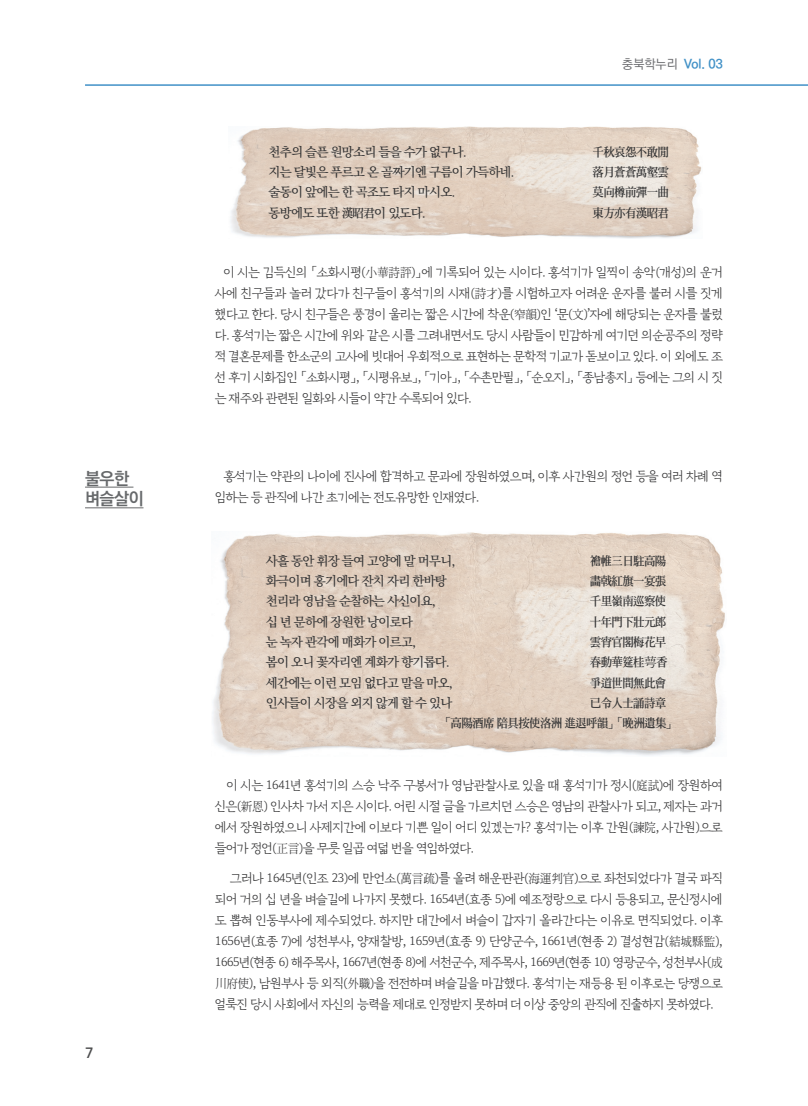
<style>
.page{position:relative;width:808px;height:1106px;background:#fff}
.page>*{position:absolute;margin:0;border:0;box-sizing:border-box;transform-origin:0 0}
.t1{font:700 17.25px/20.7px "Ko Pub World Dotum";letter-spacing:-.025em;color:#67696b}
.t2{font:15px "Gyeonggi Title M";color:#4b4c4d}
.t3{font:12.75px/21px "Gyeonggi Batang R";letter-spacing:-.03em;color:#333334;text-align:justify}
.t4{font:500 12.75px/20.2px "Ko Pub World Batang";letter-spacing:-.05em;color:#333334}
.t5{font:700 12.75px "Ko Pub World Dotum";color:#4191c7}
.s1{font-weight:500;color:#6c6d70}
.s2{font-family:"Koz Min Pr 6 N";font-weight:400}
.s3{font-family:"Gyeonggi Batang R";font-weight:400}
</style>
<div class="page">
<hr style="left:0;top:0;width:1px;height:1106px;background:#4191c7">
<hr style="left:85px;top:84px;width:723px;height:2px;background:#4191c7">
<img style="left:230px;top:126px;width:472px;height:113px">
<img style="left:212px;top:532px;width:513px;height:224px">
<hr style="left:85px;top:487px;width:48px;height:1px;background:#67696b">
<hr style="left:85px;top:507px;width:58px;height:1px;background:#67696b">
<h1 class="t1" style="left:85px;top:469px;width:60px">불우한 벼슬살이</h1>
<p class="t2" style="left:85px;top:1044px;width:10px">7</p>
<p class="t5" style="left:622px;top:55px;width:102px"><span class="s1">충북학누리</span> Vol. 03</p>
<p class="t4" style="left:268px;top:142px;width:200px">천추의 슬픈 원망소리 들을 수가 없구나.</p>
<p class="t4" style="left:592px;top:142px;width:78px">千秋哀怨不敢閒</p>
<p class="t4" style="left:268px;top:162px;width:248px">지는 달빛은 푸르고 온 골짜기엔 구름이 가득하네.</p>
<p class="t4" style="left:592px;top:162px;width:78px">落月蒼蒼萬壑雲</p>
<p class="t4" style="left:268px;top:182px;width:189px">술동이 앞에는 한 곡조도 타지 마시오.</p>
<p class="t4" style="left:592px;top:182px;width:78px">莫向樽前彈一曲</p>
<p class="t4" style="left:268px;top:203px;width:159px">동방에도 또한 漢昭君이 있도다.</p>
<p class="t4" style="left:592px;top:203px;width:78px">東方亦有漢昭君</p>
<p class="t3" style="left:215px;top:261px;width:509px;text-indent:9px">이 시는 김득신의 「소화시평(小華詩評)」에 기록되어 있는 시이다. 홍석기가 일찍이 송악(개성)의 운거 사에 친구들과 놀러 갔다가 친구들이 홍석기의 시재(詩才)를 시험하고자 어려운 운자를 불러 시를 짓게 했다고 한다. 당시 친구들은 풍경이 울리는 짧은 시간에 착운(窄韻)인 ‘문(文)’자에 해당되는 운자를 불렀 다. 홍석기는 짧은 시간에 위와 같은 시를 그려내면서도 당시 사람들이 민감하게 여기던 의순공주의 정략 적 결혼문제를 한소군의 고사에 빗대어 우회적으로 표현하는 문학적 기교가 돋보이고 있다. 이 외에도 조 선 후기 시화집인 「소화시평」, 「시평유보」, 「기아」, 「수촌만필」, 「순오지」, 「종남총지」 등에는 그의 시 짓 는 재주와 관련된 일화와 시들이 약간 수록되어 있다.</p>
<p class="t3" style="left:215px;top:465px;width:509px;text-indent:9px">홍석기는 약관의 나이에 진사에 합격하고 문과에 장원하였으며, 이후 사간원의 정언 등을 여러 차례 역 임하는 등 관직에 나간 초기에는 전도유망한 인재였다.</p>
<p class="t4" style="left:266px;top:551px;width:191px">사흘 동안 휘장 들여 고양에 말 머무니,</p>
<p class="t4" style="left:590px;top:551px;width:78px">襜帷三日駐高陽</p>
<p class="t4" style="left:266px;top:571px;width:183px">화극이며 홍기에다 잔치 자리 한바탕</p>
<p class="t4" style="left:590px;top:571px;width:78px">畵戟紅旗一宴張</p>
<p class="t4" style="left:266px;top:591px;width:172px">천리라 영남을 순찰하는 사신이요,</p>
<p class="t4" style="left:590px;top:591px;width:78px">千里嶺南巡察使</p>
<p class="t4" style="left:266px;top:612px;width:149px">십 년 문하에 장원한 낭이로다</p>
<p class="t4" style="left:590px;top:612px;width:78px">十年門下壯元郞</p>
<p class="t4" style="left:266px;top:632px;width:152px">눈 녹자 관각에 매화가 이르고,</p>
<p class="t4" style="left:590px;top:632px;width:78px">雲宵官閣梅花早</p>
<p class="t4" style="left:266px;top:652px;width:186px">봄이 오니 꽃자리엔 계화가 향기롭다.</p>
<p class="t4" style="left:590px;top:652px;width:79px">春動華筵桂<span class="s2">萼</span>香</p>
<p class="t4" style="left:266px;top:672px;width:189px">세간에는 이런 모임 없다고 말을 마오,</p>
<p class="t4" style="left:590px;top:672px;width:78px">爭道世間無此會</p>
<p class="t4" style="left:266px;top:693px;width:188px">인사들이 시장을 외지 않게 할 수 있나</p>
<p class="t4" style="left:445px;top:693px;width:229px;text-indent:145px">已令人士誦詩章<span class="s3">「</span>高陽酒席 陪具按使洛洲 進退呼韻<span class="s3">」「</span>晩洲遺集<span class="s3">」</span></p>
<p class="t3" style="left:215px;top:774px;width:509px;text-indent:12px">이 시는 1641년 홍석기의 스승 낙주 구봉서가 영남관찰사로 있을 때 홍석기가 정시(庭試)에 장원하여 신은(新恩) 인사차 가서 지은 시이다. 어린 시절 글을 가르치던 스승은 영남의 관찰사가 되고, 제자는 과거 에서 장원하였으니 사제지간에 이보다 기쁜 일이 어디 있겠는가? 홍석기는 이후 간원(諫院, 사간원)으로 들어가 정언(正言)을 무릇 일곱 여덟 번을 역임하였다.</p>
<p class="t3" style="left:215px;top:866px;width:509px;text-indent:15px">그러나 1645년(인조 23)에 만언소(萬言疏)를 올려 해운판관(海運判官)으로 좌천되었다가 결국 파직 되어 거의 십 년을 벼슬길에 나가지 못했다. 1654년(효종 5)에 예조정랑으로 다시 등용되고, 문신정시에 도 뽑혀 인동부사에 제수되었다. 하지만 대간에서 벼슬이 갑자기 올라간다는 이유로 면직되었다. 이후 1656년(효종 7)에 성천부사, 양재찰방, 1659년(효종 9) 단양군수, 1661년(현종 2) 결성현감(結城縣監), 1665년(현종 6) 해주목사, 1667년(현종 8)에 서천군수, 제주목사, 1669년(현종 10) 영광군수, 성천부사(成川府使), 남원부사 등 외직(外職)을 전전하며 벼슬길을 마감했다. 홍석기는 재등용 된 이후로는 당쟁으로 얼룩진 당시 사회에서 자신의 능력을 제대로 인정받지 못하며 더 이상 중앙의 관직에 진출하지 못하였다.</p>
</div>
